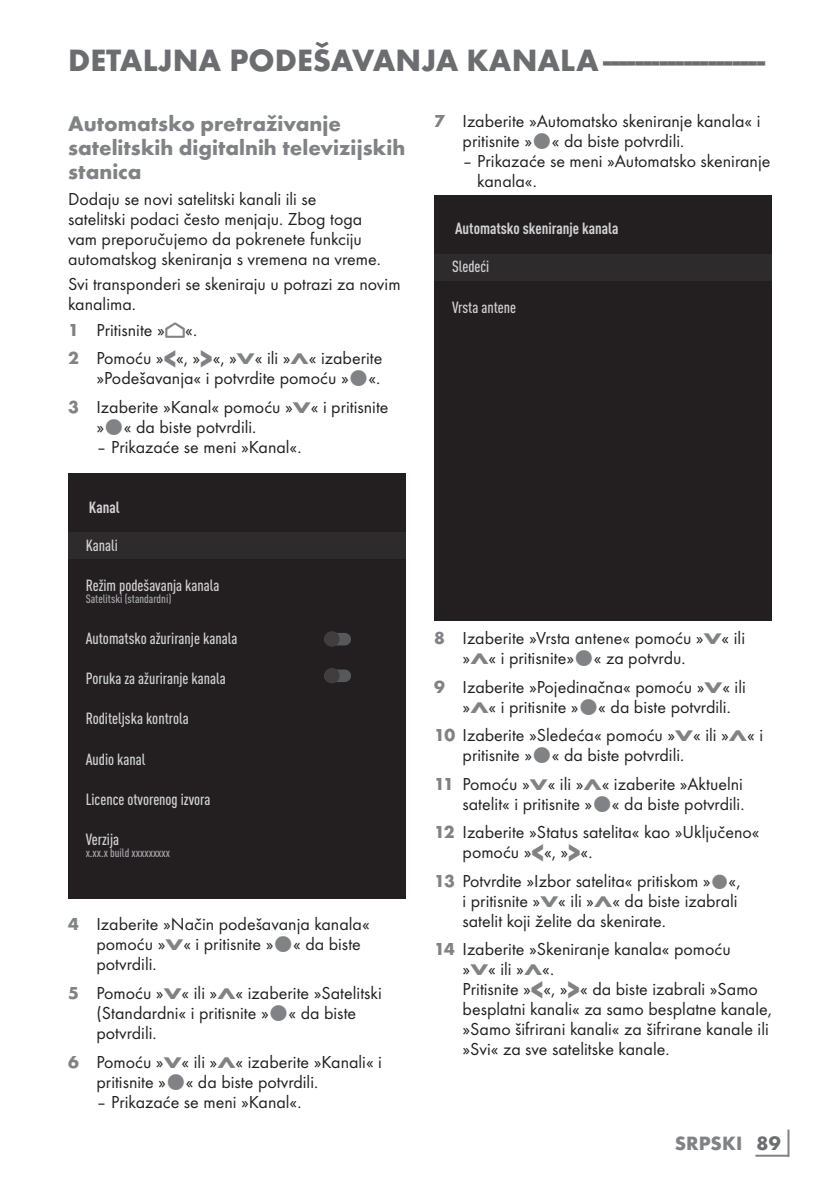
<style>
.page{position:relative;width:840px;height:1191px;background:#fff}
.page>*{position:absolute;margin:0;border:0;box-sizing:border-box;transform-origin:0 0}
.t1{font:700 32px "Futura TOT";color:#6c6d70}
.t2{font:700 22px/24px "Futura TOT";color:#808285}
.t3{font:700 20px "Futura TOT";color:#808285}
.t4{font:18px/20px "Futura TOT Boo";color:#231f20}
.t5{font:500 condensed 16px "DIN Pro";color:#d1d2d4}
.t6{font:700 condensed 16px "DIN Pro";color:#d1d2d4}
.t7{font:500 condensed 12px "DIN Pro";color:#a8a9ad}
.s1{font-family:"Futura TOT";font-weight:700;color:#808285}
.s2{font-family:"Arcelik TS9 Android";font-size:24px;color:#808285}
.s3{font-family:"Futura TOT";font-weight:700;font-size:27.2px;color:#808285}
.s4{font-family:"Futura TOT";font-weight:700;font-size:16px;color:#808285}
.s5{color:#6c6d70}
</style>
<div class="page">
<hr style="left:787px;top:1129px;width:2px;height:27px;background:#808285">
<hr style="left:755px;top:1154px;width:33px;height:2px;background:#808285">
<div style="left:68px;top:474px;width:337px;height:425px;background:#231f20"></div>
<div style="left:68px;top:532px;width:337px;height:27px;background:#2e2b2c"></div>
<div style="left:324px;top:669px;width:27px;height:13px;background:#57585a;border-radius:6px"></div>
<div style="left:324px;top:668px;width:15px;height:15px;background:#3e3e3f;border-radius:50%"></div>
<div style="left:324px;top:633px;width:27px;height:12px;background:#57585a;border-radius:6px"></div>
<div style="left:324px;top:631px;width:15px;height:16px;background:#3e3e3f;border-radius:50%"></div>
<div style="left:434px;top:195px;width:337px;height:425px;background:#231f20"></div>
<div style="left:434px;top:254px;width:337px;height:26px;background:#2e2b2c"></div>
<h1 class="t1" style="left:68px;top:40px;width:698px">DETALJNA PODEŠAVANJA KANALA--------------------</h1>
<p class="t2" style="left:68px;top:111px;width:338px">Automatsko pretraživanje satelitskih digitalnih televizijskih stanica</p>
<p class="t4" style="left:68px;top:188px;width:314px">Dodaju se novi satelitski kanali ili se<br>satelitski podaci često menjaju. Zbog toga vam preporučujemo da pokrenete funkciju automatskog skeniranja s vremena na vreme.</p>
<p class="t4" style="left:68px;top:274px;width:334px">Svi transponderi se skeniraju u potrazi za novim kanalima.</p>
<p class="t4" style="left:68px;top:315px;width:316px;line-height:28.6px"><span class="s1">1</span> Pritisnite »<span class="s2">p</span>«.<br><span class="s1">2</span> Pomoću »<span class="s3">&lt;</span>«, »<span class="s3">&gt;</span>«, »<span class="s4">V</span>« ili »<span class="s4">Λ</span>« izaberite</p>
<p class="t4" style="left:68px;top:364px;width:322px;line-height:28.6px;text-indent:28px">»Podešavanja« i potvrdite pomoću » «.<br><span class="s1">3</span> Izaberite »Kanal« pomoću »<span class="s4">V</span>« i pritisnite</p>
<p class="t4" style="left:96px;top:417px;width:161px">» « da biste potvrdili.</p>
<p class="t4" style="left:96px;top:437px;width:206px">– Prikazaće se meni »Kanal«.</p>
<p class="t6" style="left:89px;top:495px;width:32px">Kanal</p>
<p class="t5" style="left:86px;top:533px;width:34px">Kanali</p>
<p class="t5" style="left:86px;top:573px;width:135px">Režim podešavanja kanala</p>
<p class="t7" style="left:86px;top:590px;width:87px">Satelitski (standardni)</p>
<p class="t5" style="left:86px;top:626px;width:153px">Automatsko ažuriranje kanala</p>
<p class="t5" style="left:86px;top:666px;width:141px">Poruka za ažuriranje kanala</p>
<p class="t5" style="left:86px;top:706px;width:104px">Roditeljska kontrola</p>
<p class="t5" style="left:86px;top:747px;width:61px">Audio kanal</p>
<p class="t5" style="left:86px;top:787px;width:126px">Licence otvorenog izvora</p>
<p class="t5" style="left:86px;top:828px;width:35px">Verzija</p>
<p class="t7" style="left:86px;top:844px;width:86px">x.xx.x build xxxxxxxxx</p>
<p class="t4" style="left:96px;top:914px;width:275px;text-indent:-28px"><span class="s1">4</span> Izaberite »Način podešavanja kanala« pomoću »<span class="s4">V</span>« i pritisnite » « da biste potvrdili.</p>
<p class="t4" style="left:96px;top:982px;width:287px;text-indent:-28px"><span class="s1">5</span> Pomoću »<span class="s4">V</span>« ili »<span class="s4">Λ</span>« izaberite »Satelitski (Standardni« i pritisnite » « da biste potvrdili.</p>
<p class="t4" style="left:96px;top:1051px;width:287px;text-indent:-28px"><span class="s1">6</span> Pomoću »<span class="s4">V</span>« ili »<span class="s4">Λ</span>« izaberite »Kanali« i pritisnite » « da biste potvrdili.</p>
<p class="t4" style="left:96px;top:1091px;width:206px">– Prikazaće se meni »Kanal«.</p>
<p class="t4" style="left:462px;top:111px;width:299px;text-indent:-28px"><span class="s1">7</span> Izaberite »Automatsko skeniranje kanala« i pritisnite » « da biste potvrdili.</p>
<p class="t4" style="left:477px;top:151px;width:294px;text-indent:-15px">– Prikazaće se meni »Automatsko skeniranje kanala«.</p>
<p class="t6" style="left:455px;top:217px;width:165px">Automatsko skeniranje kanala</p>
<p class="t5" style="left:452px;top:255px;width:39px">Sledeći</p>
<p class="t5" style="left:452px;top:295px;width:66px">Vrsta antene</p>
<p class="t4" style="left:462px;top:628px;width:284px;text-indent:-28px"><span class="s1">8</span> Izaberite »Vrsta antene« pomoću »<span class="s4">V</span>« ili »<span class="s4">Λ</span>« i pritisnite» « za potvrdu.</p>
<p class="t4" style="left:462px;top:676px;width:284px;text-indent:-28px"><span class="s1">9</span> Izaberite »Pojedinačna« pomoću »<span class="s4">V</span>« ili »<span class="s4">Λ</span>« i pritisnite » « da biste potvrdili.</p>
<p class="t4" style="left:462px;top:725px;width:302px;text-indent:-28px"><span class="s1">10</span> Izaberite »Sledeća« pomoću »<span class="s4">V</span>« ili »<span class="s4">Λ</span>« i pritisnite » « da biste potvrdili.</p>
<p class="t4" style="left:434px;top:773px;width:311px;text-align:right"><span class="s1">11</span> Pomoću »<span class="s4">V</span>« ili »<span class="s4">Λ</span>« izaberite »Aktuelni satelit« i pritisnite » « da biste potvrdili.</p>
<p class="t4" style="left:462px;top:822px;width:298px;text-indent:-28px"><span class="s1">12</span> Izaberite »Status satelita« kao »Uključeno« pomoću »<span class="s3">&lt;</span>«, »<span class="s3">&gt;</span>«.</p>
<p class="t4" style="left:462px;top:870px;width:279px;text-indent:-28px"><span class="s1">13</span> Potvrdite »Izbor satelita« pritiskom » «, i pritisnite »<span class="s4">V</span>« ili »<span class="s4">Λ</span>« da biste izabrali satelit koji želite da skenirate.</p>
<p class="t4" style="left:462px;top:939px;width:310px;text-indent:-28px"><span class="s1">14</span> Izaberite »Skeniranje kanala« pomoću<br>»<span class="s4">V</span>« ili »<span class="s4">Λ</span>«.<br>Pritisnite »<span class="s3">&lt;</span>«, »<span class="s3">&gt;</span>« da biste izabrali »Samo besplatni kanali« za samo besplatne kanale, »Samo šifrirani kanali« za šifrirane kanale ili »Svi« za sve satelitske kanale.</p>
<p class="t3" style="left:674px;top:1131px;width:107px">SRPSKI <span class="s5">89</span></p>
</div>
